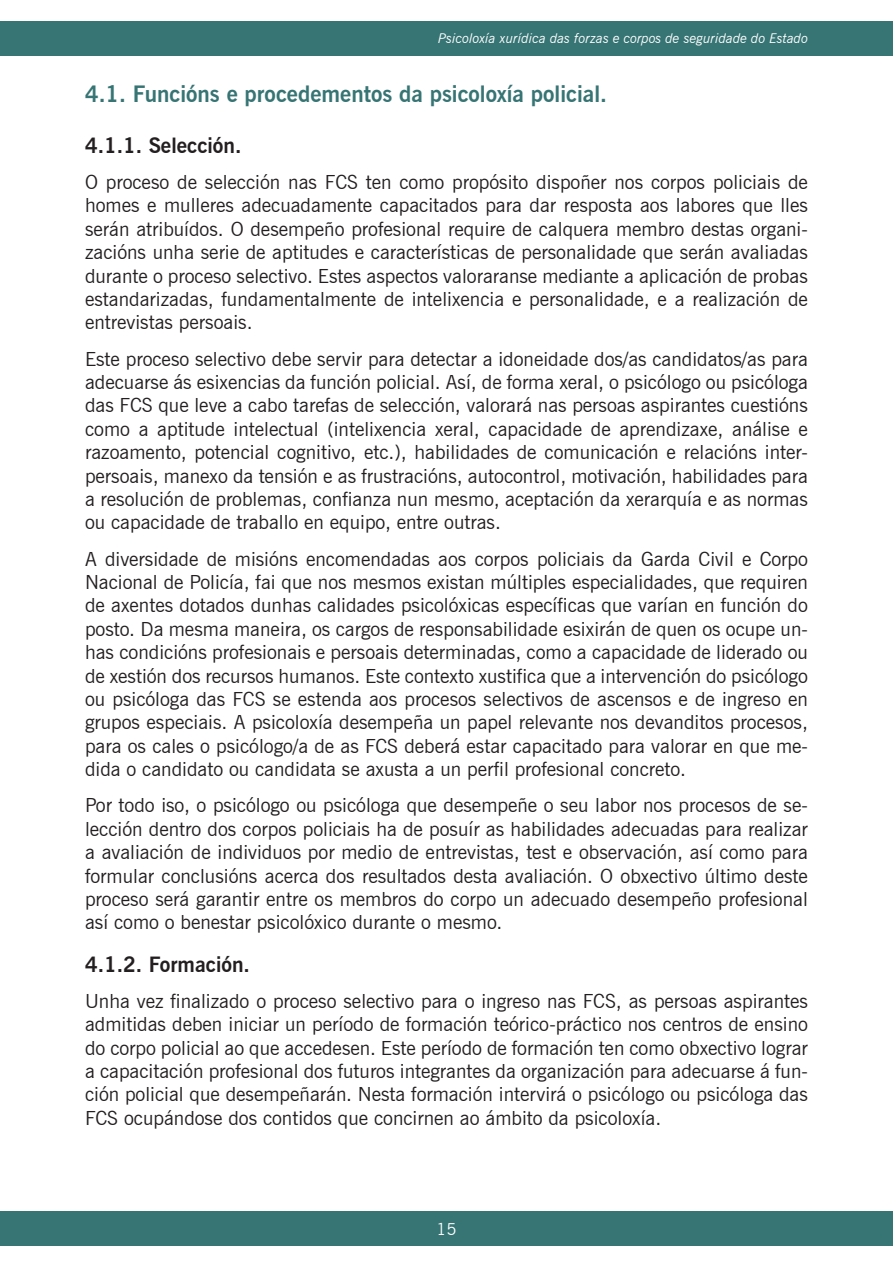
<style>
.page{position:relative;width:893px;height:1263px;background:#fff}
.page>*{position:absolute;margin:0;border:0;box-sizing:border-box;transform-origin:0 0}
.Título_2{font:700 22.5px "News Gothic BT";color:#377474}
.Título_3{font:700 21px "News Gothic BT";color:#231f20}
.Texto_base{font:19.5px/23.4px "News Gothic BT";color:#231f20;text-align:justify}
.t1{font:16.5px "News Gothic BT";color:#fff}
.t2{font:italic 13.5px "News Gothic BT";color:#fff}
</style>
<div class="page">
<div style="left:0;top:1212px;width:893px;height:34px;background:#377474"></div>
<div style="left:0;top:21px;width:893px;height:34px;background:#377474"></div>
<p class="t2" style="left:438px;top:30px;width:371px">Psicoloxía xurídica das forzas e corpos de seguridade do Estado</p>
<p class="Título_2" style="left:85px;top:80px;width:523px">4.1. Funcións e procedementos da psicoloxía policial.</p>
<p class="Título_3" style="left:85px;top:133px;width:158px">4.1.1. Selección.</p>
<p class="Texto_base" style="left:85px;top:170px;width:724px">O proceso de selección nas FCS ten como propósito dispoñer nos corpos policiais de homes e mulleres adecuadamente capacitados para dar resposta aos labores que lles serán atribuídos. O desempeño profesional require de calquera membro destas organi&shy;zacións unha serie de aptitudes e características de personalidade que serán avaliadas durante o proceso selectivo. Estes aspectos valoraranse mediante a aplicación de probas estandarizadas, fundamentalmente de intelixencia e personalidade, e a realización de entrevistas persoais.</p>
<p class="Texto_base" style="left:85px;top:347px;width:724px">Este proceso selectivo debe servir para detectar a idoneidade dos/as candidatos/as para adecuarse ás esixencias da función policial. Así, de forma xeral, o psicólogo ou psicóloga das FCS que leve a cabo tarefas de selección, valorará nas persoas aspirantes cuestións como a aptitude intelectual (intelixencia xeral, capacidade de aprendizaxe, análise e razoamento, potencial cognitivo, etc.), habilidades de comunicación e relacións inter&shy;persoais, manexo da tensión e as frustracións, autocontrol, motivación, habilidades para a resolución de problemas, confianza nun mesmo, aceptación da xerarquía e as normas ou capacidade de traballo en equipo, entre outras.</p>
<p class="Texto_base" style="left:85px;top:547px;width:724px">A diversidade de misións encomendadas aos corpos policiais da Garda Civil e Corpo Nacional de Policía, fai que nos mesmos existan múltiples especialidades, que requiren de axentes dotados dunhas calidades psicolóxicas específicas que varían en función do posto. Da mesma maneira, os cargos de responsabilidade esixirán de quen os ocupe un&shy;has condicións profesionais e persoais determinadas, como a capacidade de liderado ou de xestión dos recursos humanos. Este contexto xustifica que a intervención do psicólogo ou psicóloga das FCS se estenda aos procesos selectivos de ascensos e de ingreso en grupos especiais. A psicoloxía desempeña un papel relevante nos devanditos procesos, para os cales o psicólogo/a de as FCS deberá estar capacitado para valorar en que me&shy;dida o candidato ou candidata se axusta a un perfil profesional concreto.</p>
<p class="Texto_base" style="left:85px;top:794px;width:724px">Por todo iso, o psicólogo ou psicóloga que desempeñe o seu labor nos procesos de se&shy;lección dentro dos corpos policiais ha de posuír as habilidades adecuadas para realizar a avaliación de individuos por medio de entrevistas, test e observación, así como para formular conclusións acerca dos resultados desta avaliación. O obxectivo último deste proceso será garantir entre os membros do corpo un adecuado desempeño profesional así como o benestar psicolóxico durante o mesmo.</p>
<p class="Título_3" style="left:85px;top:951px;width:166px">4.1.2. Formación.</p>
<p class="Texto_base" style="left:85px;top:989px;width:724px">Unha vez finalizado o proceso selectivo para o ingreso nas FCS, as persoas aspirantes admitidas deben iniciar un período de formación teórico-práctico nos centros de ensino do corpo policial ao que accedesen. Este período de formación ten como obxectivo lograr a capacitación profesional dos futuros integrantes da organización para adecuarse á fun&shy;ción policial que desempeñarán. Nesta formación intervirá o psicólogo ou psicóloga das FCS ocupándose dos contidos que concirnen ao ámbito da psicoloxía.</p>
<p class="t1" style="left:437px;top:1219px;width:21px">15</p>
</div>
